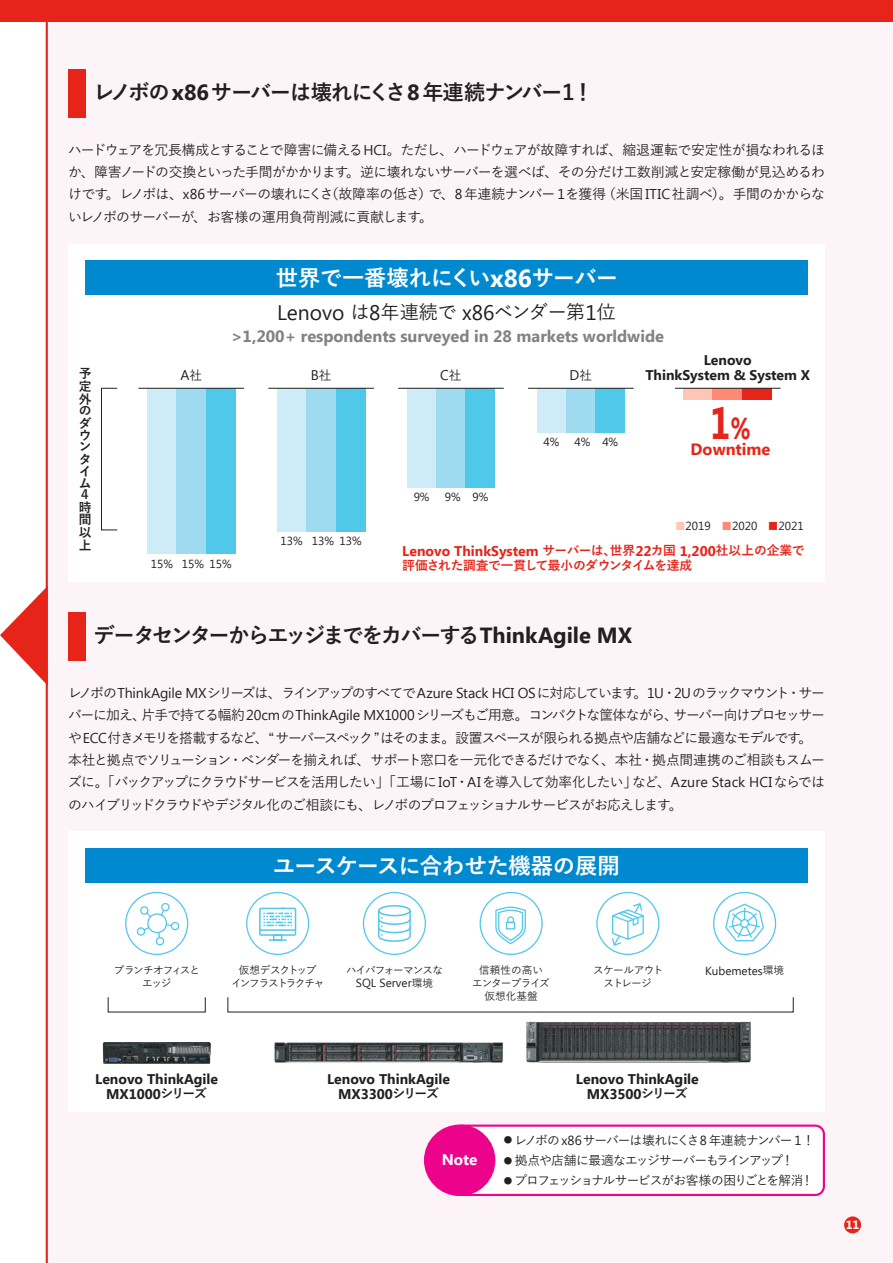
<style>
.page{position:relative;width:893px;height:1263px;background:#fff}
.page>*{position:absolute;margin:0;border:0;box-sizing:border-box;transform-origin:0 0}
.t1{font:700 45.45px "Segoe UI";color:#e72419;scale:.77 1}
.t2{font:700 22.35px "Yu Go";letter-spacing:-.025em;color:#fff}
.中見出{font:700 21.3px "Yu Go";letter-spacing:-.09em;color:#231f20}
.t3{font:21px "Segoe UI";color:#231f20}
.t4{font:700 16.35px "Segoe UI";color:#808285}
.t5{font:700 16.35px "Segoe UI";color:#e72419}
.t6{font:700 15.3px "Segoe UI";color:#fff}
.t7{font:700 14.1px/14.9px "Segoe UI";color:#231f20;text-align:center}
.t8{font:700 14.1px "Segoe UI";color:#e72419}
.t9{font:14.1px "Segoe UI";color:#231f20}
.本文{font:500 13.8px/22.4px "Yu Go";letter-spacing:-.08em;color:#231f20;text-align:justify}
.t10{font:500 12.75px "Yu Go";letter-spacing:-.085em;color:#231f20}
.t11{font:700 12.75px "Yu Go";letter-spacing:-.04em;color:#e72419}
.t12{font:700 12.75px/12.3px "Yu Go";color:#231f20;text-align:justify}
.t13{font:700 12px "Segoe UI";color:#fff}
.t14{font:11.7px "Segoe UI";color:#231f20}
.t15{font:500 10.65px/12.8px "Yu Go";letter-spacing:-.09em;color:#231f20;text-align:center}
.t16{font:500 10.65px/12.8px "Yu Go";letter-spacing:-.005em;color:#231f20;text-align:center}
.t17{font:500 10.65px/12.8px "Yu Go";letter-spacing:-.125em;color:#231f20;text-align:center}
.t18{font:500 10.65px/12.8px "Yu Go";letter-spacing:-.06em;color:#231f20;text-align:center}
.s1{font-family:"Segoe UI";font-size:21.9px}
.s2{font-family:"Segoe UI";font-weight:400;font-size:14.25px}
.s3{font-family:"Segoe UI";font-size:24.6px}
.s4{font-family:"Yu Go";font-weight:500;font-size:19.2px}
.s5{font-family:"Yu Go";font-weight:500;font-size:12.75px}
.s6{font-size:30.3px}
.s7{font-family:"Yu Go";font-weight:500;font-size:10.65px;color:#ffc5b6}
.s8{font-family:"Yu Go";font-weight:500;font-size:10.65px;color:#ff8971}
.s9{font-family:"Yu Go";font-weight:500;font-size:10.65px;color:#e72419}
.s10{font-family:"Yu Go";font-size:12.75px}
.s11{font-family:"Yu Go";font-weight:500;font-size:10.65px}
.s12{font-family:"Koz Min Pr 6 N";font-weight:400;font-size:8.55px}
.s13{font-family:"Segoe UI";font-weight:400;font-size:13.2px}
</style>
<div class="page">
<div style="left:48px;top:0;width:845px;height:1263px;background:#fdf4f8"></div>
<div style="left:0;top:0;width:893px;height:21px;background:#e72419"></div>
<svg style="left:0;top:586px;width:46px;height:100px"></svg>
<hr style="left:46px;top:0;width:2px;height:1263px;background:#e72419">
<div style="left:844px;top:1216px;width:17px;height:17px;background:#e72419;border-radius:50%"></div>
<div style="left:68px;top:69px;width:17px;height:49px;background:#e72419"></div>
<div style="left:68px;top:612px;width:17px;height:49px;background:#e72419"></div>
<svg style="left:465px;top:1124px;width:360px;height:72px"></svg>
<div style="left:424px;top:1124px;width:71px;height:72px;background:#ed028c;border-radius:50%"></div>
<div style="left:68px;top:244px;width:757px;height:337px;background:#fff"></div>
<div style="left:147px;top:388px;width:30px;height:165px;background:#ceecf7"></div>
<div style="left:176px;top:388px;width:30px;height:165px;background:#9edbf1"></div>
<div style="left:206px;top:388px;width:29px;height:165px;background:#50c8e9"></div>
<hr style="left:138px;top:388px;width:106px;height:1px;background:#231f20">
<div style="left:277px;top:388px;width:30px;height:143px;background:#ceecf7"></div>
<div style="left:306px;top:388px;width:30px;height:143px;background:#9edbf1"></div>
<div style="left:336px;top:388px;width:29px;height:143px;background:#50c8e9"></div>
<hr style="left:268px;top:388px;width:106px;height:1px;background:#231f20">
<div style="left:407px;top:388px;width:29px;height:99px;background:#ceecf7"></div>
<div style="left:436px;top:388px;width:30px;height:99px;background:#9edbf1"></div>
<div style="left:465px;top:388px;width:30px;height:99px;background:#50c8e9"></div>
<hr style="left:398px;top:388px;width:106px;height:1px;background:#231f20">
<div style="left:537px;top:388px;width:29px;height:44px;background:#ceecf7"></div>
<div style="left:566px;top:388px;width:29px;height:44px;background:#9edbf1"></div>
<div style="left:595px;top:388px;width:30px;height:44px;background:#50c8e9"></div>
<hr style="left:528px;top:388px;width:106px;height:1px;background:#231f20">
<div style="left:683px;top:388px;width:30px;height:11px;background:#ffc5b6"></div>
<div style="left:712px;top:388px;width:30px;height:11px;background:#ff8971"></div>
<div style="left:742px;top:388px;width:30px;height:11px;background:#e72419"></div>
<hr style="left:675px;top:388px;width:105px;height:1px;background:#231f20">
<div style="left:101px;top:388px;width:16px;height:142px;border:1px solid #231f20"></div>
<div style="left:85px;top:261px;width:723px;height:34px;background:#0089cf"></div>
<div style="left:68px;top:831px;width:757px;height:281px;background:#fff"></div>
<div style="left:85px;top:848px;width:723px;height:34px;background:#0089cf"></div>
<div style="left:125px;top:892px;width:63px;height:63px;border:1px solid #50c8e9;border-radius:50%"></div>
<div style="left:246px;top:892px;width:63px;height:63px;border:1px solid #50c8e9;border-radius:50%"></div>
<div style="left:363px;top:892px;width:63px;height:63px;border:1px solid #50c8e9;border-radius:50%"></div>
<div style="left:480px;top:892px;width:63px;height:63px;border:1px solid #50c8e9;border-radius:50%"></div>
<div style="left:596px;top:892px;width:63px;height:63px;border:1px solid #50c8e9;border-radius:50%"></div>
<div style="left:713px;top:892px;width:63px;height:63px;border:1px solid #50c8e9;border-radius:50%"></div>
<img style="left:526px;top:1021px;width:225px;height:42px">
<img style="left:274px;top:1042px;width:230px;height:21px">
<img style="left:102px;top:1042px;width:109px;height:22px">
<div style="left:378px;top:905px;width:33px;height:11px;border:2px solid #50c8e9;border-radius:50%"></div>
<svg style="left:378px;top:909px;width:33px;height:33px"></svg>
<div style="left:259px;top:908px;width:37px;height:28px;border:2px solid #50c8e9"></div>
<hr style="left:260px;top:929px;width:36px;height:2px;background:#50c8e9">
<div style="left:273px;top:934px;width:9px;height:7px;border:2px solid #50c8e9"></div>
<svg style="left:269px;top:939px;width:18px;height:2px"></svg>
<svg style="left:263px;top:913px;width:29px;height:13px"></svg>
<svg style="left:495px;top:906px;width:31px;height:39px"></svg>
<svg style="left:725px;top:903px;width:39px;height:39px"></svg>
<svg style="left:741px;top:920px;width:7px;height:7px"></svg>
<div style="left:740px;top:919px;width:9px;height:9px;border:1px solid #50c8e9;border-radius:50%"></div>
<svg style="left:612px;top:903px;width:32px;height:43px"></svg>
<div style="left:156px;top:937px;width:8px;height:9px;border:1px solid #50c8e9;border-radius:50%"></div>
<div style="left:171px;top:922px;width:9px;height:8px;border:1px solid #50c8e9;border-radius:50%"></div>
<svg style="left:135px;top:902px;width:38px;height:37px"></svg>
<p class="中見出" style="left:94px;top:80px;width:502px">レノボの <span class="s1">x86</span>サーバーは壊れにくさ<span class="s1">8</span> 年連続ナンバー１！</p>
<p class="本文" style="left:68px;top:137px;width:758px">ハードウェアを冗長構成とすることで障害に備える<span class="s2">HCI</span>。ただし、ハードウェアが故障すれば、縮退運転で安定性が損なわれるほか、障害ノードの交換といった手間がかかります。逆に壊れないサーバーを選べば、その分だけ工数削減と安定稼働が見込めるわけです。レノボは、<span class="s2">x86</span>サーバーの壊れにくさ（故障率の低さ）で、<span class="s2">8</span> 年連続ナンバー <span class="s2">1</span>を獲得（米国 <span class="s2">ITIC</span> 社調べ）。手間のかからないレノボのサーバーが、お客様の運用負荷削減に貢献します。</p>
<p class="t2" style="left:276px;top:265px;width:344px">世界で一番壊れにくい<span class="s3">x86</span>サーバー</p>
<p class="t3" style="left:277px;top:300px;width:340px">Lenovo <span class="s4">は</span>8<span class="s4">年連続で</span> x86<span class="s4">ベンダー第</span>1<span class="s4">位</span></p>
<p class="t12" style="left:79px;top:367px;width:14px">予定外のダウ</p>
<p class="t12" style="left:79px;top:441px;width:14px;text-align:left">ンタイム<br>４時間以上</p>
<p class="t4" style="left:231px;top:327px;width:434px">&gt;1,200+ respondents surveyed in 28 markets worldwide</p>
<p class="t9" style="left:180px;top:367px;width:23px">A<span class="s5">社</span></p>
<p class="t9" style="left:311px;top:367px;width:22px">B<span class="s5">社</span></p>
<p class="t9" style="left:440px;top:367px;width:23px">C<span class="s5">社</span></p>
<p class="t9" style="left:570px;top:367px;width:24px">D<span class="s5">社</span></p>
<p class="t14" style="left:414px;top:490px;width:17px">9%</p>
<p class="t14" style="left:445px;top:490px;width:45px">9% 9%</p>
<p class="t14" style="left:544px;top:435px;width:17px">4%</p>
<p class="t14" style="left:575px;top:435px;width:45px">4% 4%</p>
<p class="t7" style="left:645px;top:353px;width:166px">Lenovo<br>ThinkSystem &amp; System X</p>
<p class="t1" style="left:710px;top:397px;width:54px">1<span class="s6">%</span></p>
<p class="t5" style="left:691px;top:440px;width:81px">Downtime</p>
<p class="t14" style="left:675px;top:519px;width:130px"><span class="s7">■</span>2019 <span class="s8">■</span>2020 <span class="s9">■</span>2021</p>
<p class="t14" style="left:151px;top:557px;width:82px">15% 15% 15%</p>
<p class="t14" style="left:281px;top:534px;width:82px">13% 13% 13%</p>
<p class="t8" style="left:402px;top:543px;width:404px">Lenovo ThinkSystem <span class="s10">サーバーは、世界</span>22<span class="s10">カ国</span> 1,200<span class="s10">社以上の企業で</span></p>
<p class="t11" style="left:402px;top:558px;width:291px">評価された調査で一貫して最小のダウンタイムを達成</p>
<p class="中見出" style="left:94px;top:623px;width:540px">データセンターからエッジまでをカバーする<span class="s1">ThinkAgile MX</span></p>
<p class="本文" style="left:68px;top:680px;width:758px">レノボの<span class="s2">ThinkAgile MX</span>シリーズは、ラインアップのすべてで<span class="s2">Azure Stack HCI OS</span>に対応しています。<span class="s2">1U</span>・<span class="s2">2U</span>のラックマウント・サーバーに加え、片手で持てる幅約<span class="s2">20cm</span>の<span class="s2">ThinkAgile MX1000</span>シリーズもご用意。コンパクトな筐体ながら、サーバー向けプロセッサーや <span class="s2">ECC</span>付きメモリを搭載するなど、“ サーバースペック”はそのまま。設置スペースが限られる拠点や店舗などに最適なモデルです。</p>
<p class="本文" style="left:68px;top:747px;width:758px">本社と拠点でソリューション・ベンダーを揃えれば、サポート窓口を一元化できるだけでなく、本社・拠点間連携のご相談もスムーズに。「バックアップにクラウドサービスを活用したい」「工場に <span class="s2">IoT</span>・<span class="s2">AI</span>を導入して効率化したい」など、<span class="s2">Azure Stack HCI</span> ならではのハイブリッドクラウドやデジタル化のご相談にも、レノボのプロフェッショナルサービスがお応えします。</p>
<h2 class="t2" style="left:273px;top:853px;width:348px">ユースケースに合わせた機器の展開</h2>
<p class="t15" style="left:114px;top:963px;width:88px">ブランチオフィスとエッジ</p>
<p class="t17" style="left:231px;top:963px;width:95px">仮想デスクトップ<br>インフラストラクチャ</p>
<p class="t15" style="left:346px;top:963px;width:99px">ハイパフォーマンスな</p>
<p class="t14" style="left:356px;top:976px;width:79px">SQL Server<span class="s11">環境</span></p>
<p class="t16" style="left:472px;top:963px;width:79px">信頼性の高い<br>エンタープライズ仮想化基盤</p>
<p class="t18" style="left:593px;top:963px;width:72px">スケールアウトストレージ</p>
<p class="t14" style="left:705px;top:964px;width:80px">Kubemetes<span class="s11">環境</span></p>
<p class="t7" style="left:95px;top:1071px;width:124px">Lenovo ThinkAgile<br>MX1000<span class="s10">シリーズ</span></p>
<p class="t7" style="left:327px;top:1071px;width:124px">Lenovo ThinkAgile<br>MX3300<span class="s10">シリーズ</span></p>
<p class="t7" style="left:576px;top:1071px;width:124px">Lenovo ThinkAgile<br>MX3500<span class="s10">シリーズ</span></p>
<p class="t6" style="left:442px;top:1151px;width:37px">Note</p>
<p class="t10" style="left:504px;top:1128px;width:312px"><span class="s12">●</span> レノボの<span class="s13">x86</span>サーバーは壊れにくさ<span class="s13">8</span> 年連続ナンバー <span class="s13">1</span>！</p>
<p class="t10" style="left:504px;top:1149px;width:291px"><span class="s12">●</span> 拠点や店舗に最適なエッジサーバーもラインアップ！</p>
<p class="t10" style="left:504px;top:1169px;width:311px"><span class="s12">●</span> プロフェッショナルサービスがお客様の困りごとを解消！</p>
<p class="t13" style="left:846px;top:1218px;width:15px">11</p>
</div>
